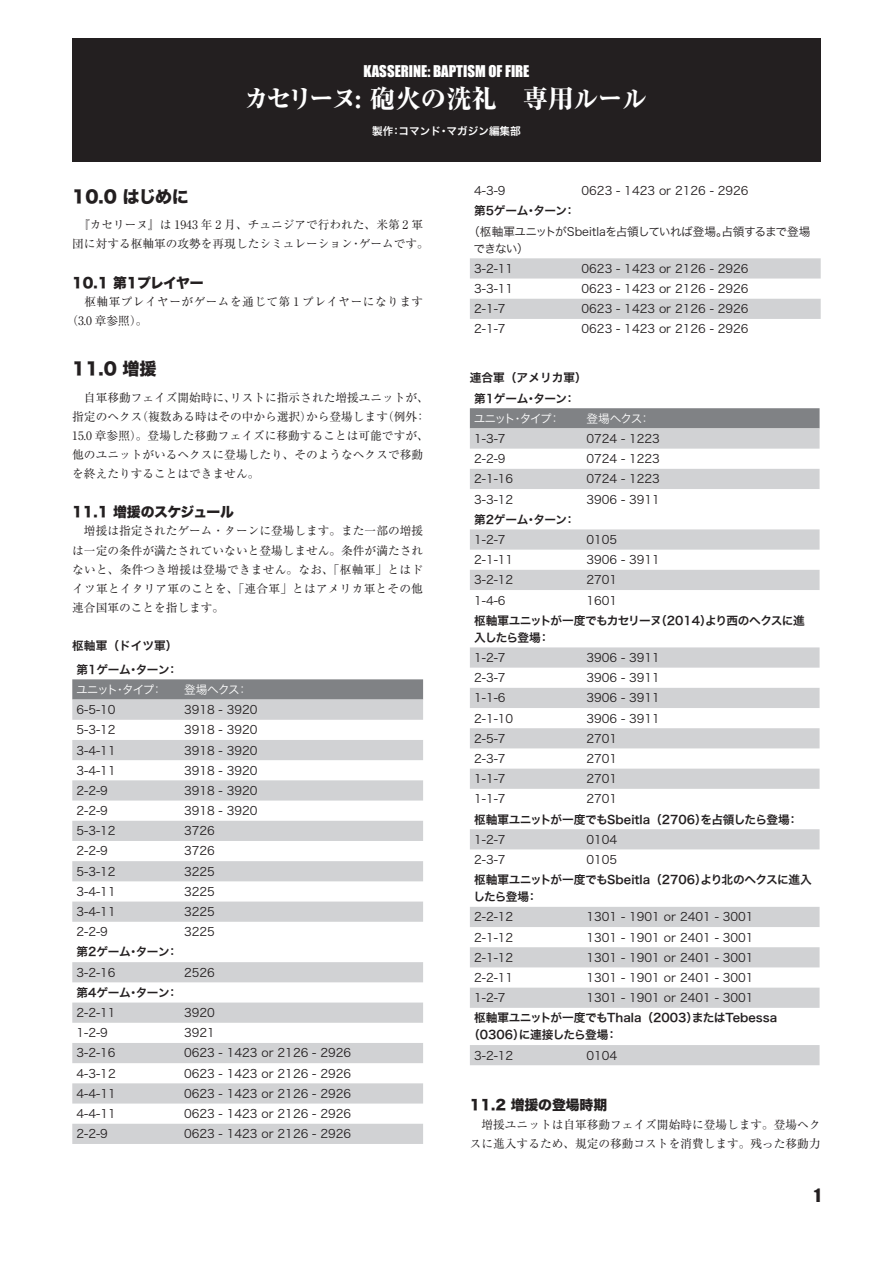
<style>
.page{position:relative;width:893px;height:1263px;background:#fff}
.page>*{position:absolute;margin:0;border:0;box-sizing:border-box;transform-origin:0 0}
.t1{font:800 25.5px "Ryumin Pro";letter-spacing:-.03em;color:#fff}
.t2{font:16.95px "Hira Kaku Std W8";letter-spacing:-.01em;color:#231f20}
.t3{font:16.95px "Impact";color:#231f20}
.t4{font:14.85px "Impact";color:#fff}
.t5{font:13.8px "Hira Kaku Std N W8";letter-spacing:-.03em;color:#231f20}
.t6{font:13.8px "Hira Kaku Std N W8";letter-spacing:-.045em;color:#231f20}
.t7{font:13.8px "Hira Kaku Std N W8";letter-spacing:-.005em;color:#231f20}
.t8{font:11.7px "Hira Kaku Pro N W3";color:#231f20}
.t9{font:11.7px/19.2px "Ryumin Pro";color:#231f20}
.t10{font:11.7px/17px "Hira Kaku Pro N W6";letter-spacing:-.02em;color:#231f20}
.t11{font:11.7px/23.4px "Hira Kaku Pro N W6";color:#231f20;text-align:center}
.t12{font:11.7px/17px "Hira Kaku Pro N W3";letter-spacing:-.04em;color:#231f20}
.t13{font:11.7px/17px "Hira Kaku Pro N W6";letter-spacing:-.055em;color:#231f20}
.t14{font:11.7px/19.2px "Ryumin Pro";letter-spacing:.04em;color:#231f20}
.t15{font:11.7px "Hira Kaku Pro N W3";letter-spacing:-.11em;color:#fff}
.t16{font:10.65px "Hira Kaku Pro N W6";color:#fff}
</style>
<div class="page">
<div style="left:72px;top:679px;width:351px;height:20px;background:#808285"></div>
<svg style="left:72px;top:699px;width:351px;height:445px"></svg>
<svg style="left:470px;top:258px;width:351px;height:61px"></svg>
<div style="left:470px;top:408px;width:350px;height:20px;background:#808285"></div>
<svg style="left:470px;top:428px;width:350px;height:637px"></svg>
<div style="left:72px;top:38px;width:749px;height:124px;background:#231f20"></div>
<p class="t4" style="left:363px;top:60px;width:168px">KASSERINE: BAPTISM OF FIRE</p>
<h1 class="t1" style="left:244px;top:78px;width:405px">カセリーヌ: 砲火の洗礼　専用ルール</h1>
<p class="t16" style="left:372px;top:121px;width:150px">製作：コマンド・マガジン編集部</p>
<h2 class="t2" style="left:72px;top:187px;width:118px">10.0 はじめに</h2>
<p class="t9" style="left:72px;top:215px;width:358px">　『カセリーヌ』は 1943 年 2 月、チュニジアで行われた、米第 2 軍団に対する枢軸軍の攻勢を再現したシミュレーション・ゲームです。</p>
<p class="t6" style="left:72px;top:275px;width:133px">10.1 第1プレイヤー</p>
<p class="t14" style="left:66px;top:291px;width:358px;text-indent:6px">　枢軸軍プレイヤーがゲームを通じて第 1 プレイヤーになります（3.0 章参照）。</p>
<h2 class="t2" style="left:72px;top:359px;width:86px">11.0 増援</h2>
<p class="t9" style="left:72px;top:387px;width:358px">　自軍移動フェイズ開始時に、リストに指示された増援ユニットが、指定のヘクス（複数ある時はその中から選択）から登場します（例外：15.0 章参照）。登場した移動フェイズに移動することは可能ですが、他のユニットがいるヘクスに登場したり、そのようなヘクスで移動を終えたりすることはできません。</p>
<p class="t5" style="left:72px;top:504px;width:163px">11.1 増援のスケジュール</p>
<p class="t9" style="left:72px;top:521px;width:352px;text-align:justify">　増援は指定されたゲーム・ターンに登場します。また一部の増援は一定の条件が満たされていないと登場しません。条件が満たされないと、条件つき増援は登場できません。なお、「枢軸軍」とはドイツ軍とイタリア軍のことを、「連合軍」とはアメリカ軍とその他連合国軍のことを指します。</p>
<p class="t11" style="left:72px;top:634px;width:107px">枢軸軍（ドイツ軍）第1ゲーム・ターン：</p>
<p class="t15" style="left:76px;top:679px;width:88px">ユニット・タイプ：</p>
<p class="t15" style="left:184px;top:679px;width:66px">登場ヘクス：</p>
<p class="t8" style="left:77px;top:699px;width:41px">6-5-10</p>
<p class="t8" style="left:184px;top:699px;width:75px">3918 - 3920</p>
<p class="t8" style="left:77px;top:719px;width:41px">5-3-12</p>
<p class="t8" style="left:184px;top:719px;width:75px">3918 - 3920</p>
<p class="t8" style="left:77px;top:740px;width:41px">3-4-11</p>
<p class="t8" style="left:184px;top:740px;width:75px">3918 - 3920</p>
<p class="t8" style="left:77px;top:760px;width:41px">3-4-11</p>
<p class="t8" style="left:184px;top:760px;width:75px">3918 - 3920</p>
<p class="t8" style="left:77px;top:780px;width:33px">2-2-9</p>
<p class="t8" style="left:184px;top:780px;width:75px">3918 - 3920</p>
<p class="t8" style="left:77px;top:800px;width:33px">2-2-9</p>
<p class="t8" style="left:184px;top:800px;width:75px">3918 - 3920</p>
<p class="t8" style="left:77px;top:820px;width:41px">5-3-12</p>
<p class="t8" style="left:184px;top:820px;width:32px">3726</p>
<p class="t8" style="left:77px;top:841px;width:33px">2-2-9</p>
<p class="t8" style="left:184px;top:841px;width:32px">3726</p>
<p class="t8" style="left:77px;top:861px;width:41px">5-3-12</p>
<p class="t8" style="left:184px;top:861px;width:32px">3225</p>
<p class="t8" style="left:77px;top:881px;width:41px">3-4-11</p>
<p class="t8" style="left:184px;top:881px;width:32px">3225</p>
<p class="t8" style="left:77px;top:901px;width:41px">3-4-11</p>
<p class="t8" style="left:184px;top:901px;width:32px">3225</p>
<p class="t8" style="left:77px;top:921px;width:33px">2-2-9</p>
<p class="t8" style="left:184px;top:921px;width:32px">3225</p>
<p class="t10" style="left:77px;top:943px;width:103px">第2ゲーム・ターン：</p>
<p class="t8" style="left:77px;top:962px;width:41px">3-2-16</p>
<p class="t8" style="left:184px;top:962px;width:32px">2526</p>
<p class="t10" style="left:77px;top:983px;width:103px">第4ゲーム・ターン：</p>
<p class="t8" style="left:77px;top:1002px;width:41px">2-2-11</p>
<p class="t8" style="left:184px;top:1002px;width:32px">3920</p>
<p class="t8" style="left:77px;top:1022px;width:33px">1-2-9</p>
<p class="t8" style="left:184px;top:1022px;width:32px">3921</p>
<p class="t8" style="left:77px;top:1043px;width:41px">3-2-16</p>
<p class="t8" style="left:184px;top:1043px;width:169px">0623 - 1423 or 2126 - 2926</p>
<p class="t8" style="left:77px;top:1063px;width:41px">4-3-12</p>
<p class="t8" style="left:184px;top:1063px;width:169px">0623 - 1423 or 2126 - 2926</p>
<p class="t8" style="left:77px;top:1083px;width:41px">4-4-11</p>
<p class="t8" style="left:184px;top:1083px;width:169px">0623 - 1423 or 2126 - 2926</p>
<p class="t8" style="left:77px;top:1103px;width:41px">4-4-11</p>
<p class="t8" style="left:184px;top:1103px;width:169px">0623 - 1423 or 2126 - 2926</p>
<p class="t8" style="left:77px;top:1123px;width:33px">2-2-9</p>
<p class="t8" style="left:184px;top:1123px;width:169px">0623 - 1423 or 2126 - 2926</p>
<p class="t8" style="left:474px;top:180px;width:33px">4-3-9</p>
<p class="t8" style="left:582px;top:180px;width:169px">0623 - 1423 or 2126 - 2926</p>
<p class="t10" style="left:474px;top:202px;width:103px">第5ゲーム・ターン：</p>
<p class="t12" style="left:474px;top:222px;width:338px;text-indent:-5px">（枢軸軍ユニットがSbeitlaを占領していれば登場。占領するまで登場できない）</p>
<p class="t8" style="left:474px;top:258px;width:41px">3-2-11</p>
<p class="t8" style="left:582px;top:258px;width:169px">0623 - 1423 or 2126 - 2926</p>
<p class="t8" style="left:474px;top:278px;width:41px">3-3-11</p>
<p class="t8" style="left:582px;top:278px;width:169px">0623 - 1423 or 2126 - 2926</p>
<p class="t8" style="left:474px;top:298px;width:33px">2-1-7</p>
<p class="t8" style="left:582px;top:298px;width:169px">0623 - 1423 or 2126 - 2926</p>
<p class="t8" style="left:474px;top:319px;width:33px">2-1-7</p>
<p class="t8" style="left:582px;top:319px;width:169px">0623 - 1423 or 2126 - 2926</p>
<p class="t11" style="left:470px;top:367px;width:118px;line-height:20.2px">連合軍（アメリカ軍）第1ゲーム・ターン：</p>
<p class="t15" style="left:474px;top:408px;width:88px">ユニット・タイプ：</p>
<p class="t15" style="left:586px;top:408px;width:66px">登場ヘクス：</p>
<p class="t8" style="left:474px;top:428px;width:33px">1-3-7</p>
<p class="t8" style="left:586px;top:428px;width:75px">0724 - 1223</p>
<p class="t8" style="left:474px;top:448px;width:33px">2-2-9</p>
<p class="t8" style="left:586px;top:448px;width:75px">0724 - 1223</p>
<p class="t8" style="left:474px;top:468px;width:41px">2-1-16</p>
<p class="t8" style="left:586px;top:468px;width:75px">0724 - 1223</p>
<p class="t8" style="left:474px;top:489px;width:41px">3-3-12</p>
<p class="t8" style="left:586px;top:489px;width:75px">3906 - 3911</p>
<p class="t10" style="left:474px;top:510px;width:103px">第2ゲーム・ターン：</p>
<p class="t8" style="left:474px;top:529px;width:33px">1-2-7</p>
<p class="t8" style="left:586px;top:529px;width:32px">0105</p>
<p class="t8" style="left:474px;top:549px;width:41px">2-1-11</p>
<p class="t8" style="left:586px;top:549px;width:75px">3906 - 3911</p>
<p class="t8" style="left:474px;top:569px;width:41px">3-2-12</p>
<p class="t8" style="left:586px;top:569px;width:32px">2701</p>
<p class="t8" style="left:474px;top:590px;width:33px">1-4-6</p>
<p class="t8" style="left:586px;top:590px;width:32px">1601</p>
<p class="t13" style="left:474px;top:611px;width:332px">枢軸軍ユニットが一度でもカセリーヌ（2014）より西のヘクスに進入したら登場：</p>
<p class="t8" style="left:474px;top:647px;width:33px">1-2-7</p>
<p class="t8" style="left:586px;top:647px;width:75px">3906 - 3911</p>
<p class="t8" style="left:474px;top:667px;width:33px">2-3-7</p>
<p class="t8" style="left:586px;top:667px;width:75px">3906 - 3911</p>
<p class="t8" style="left:474px;top:687px;width:33px">1-1-6</p>
<p class="t8" style="left:586px;top:687px;width:75px">3906 - 3911</p>
<p class="t8" style="left:474px;top:708px;width:41px">2-1-10</p>
<p class="t8" style="left:586px;top:708px;width:75px">3906 - 3911</p>
<p class="t8" style="left:474px;top:728px;width:33px">2-5-7</p>
<p class="t8" style="left:586px;top:728px;width:32px">2701</p>
<p class="t8" style="left:474px;top:748px;width:33px">2-3-7</p>
<p class="t8" style="left:586px;top:748px;width:32px">2701</p>
<p class="t8" style="left:474px;top:768px;width:33px">1-1-7</p>
<p class="t8" style="left:586px;top:768px;width:32px">2701</p>
<p class="t8" style="left:474px;top:788px;width:33px">1-1-7</p>
<p class="t8" style="left:586px;top:788px;width:32px">2701</p>
<p class="t10" style="left:474px;top:810px;width:326px">枢軸軍ユニットが一度でもSbeitla（2706）を占領したら登場：</p>
<p class="t8" style="left:474px;top:829px;width:33px">1-2-7</p>
<p class="t8" style="left:586px;top:829px;width:32px">0104</p>
<p class="t8" style="left:474px;top:849px;width:33px">2-3-7</p>
<p class="t8" style="left:586px;top:849px;width:32px">0105</p>
<p class="t10" style="left:473px;top:871px;width:340px">枢軸軍ユニットが一度でもSbeitla（2706）より北のヘクスに進入したら登場：</p>
<p class="t8" style="left:474px;top:906px;width:41px">2-2-12</p>
<p class="t8" style="left:586px;top:906px;width:169px">1301 - 1901 or 2401 - 3001</p>
<p class="t8" style="left:474px;top:927px;width:41px">2-1-12</p>
<p class="t8" style="left:586px;top:927px;width:169px">1301 - 1901 or 2401 - 3001</p>
<p class="t8" style="left:474px;top:947px;width:41px">2-1-12</p>
<p class="t8" style="left:586px;top:947px;width:169px">1301 - 1901 or 2401 - 3001</p>
<p class="t8" style="left:474px;top:967px;width:41px">2-2-11</p>
<p class="t8" style="left:586px;top:967px;width:169px">1301 - 1901 or 2401 - 3001</p>
<p class="t8" style="left:474px;top:987px;width:33px">1-2-7</p>
<p class="t8" style="left:586px;top:987px;width:169px">1301 - 1901 or 2401 - 3001</p>
<p class="t11" style="left:468px;top:1009px;width:310px;line-height:17px;text-align:left;text-indent:6px">枢軸軍ユニットが一度でもThala（2003）またはTebessa（0306）に連接したら登場：</p>
<p class="t8" style="left:474px;top:1045px;width:41px">3-2-12</p>
<p class="t8" style="left:586px;top:1045px;width:32px">0104</p>
<p class="t7" style="left:470px;top:1097px;width:139px">11.2 増援の登場時期</p>
<p class="t9" style="left:470px;top:1114px;width:352px">　増援ユニットは自軍移動フェイズ開始時に登場します。登場ヘクスに進入するため、規定の移動コストを消費します。残った移動力</p>
<h2 class="t3" style="left:814px;top:1182px;width:8px">1</h2>
</div>
